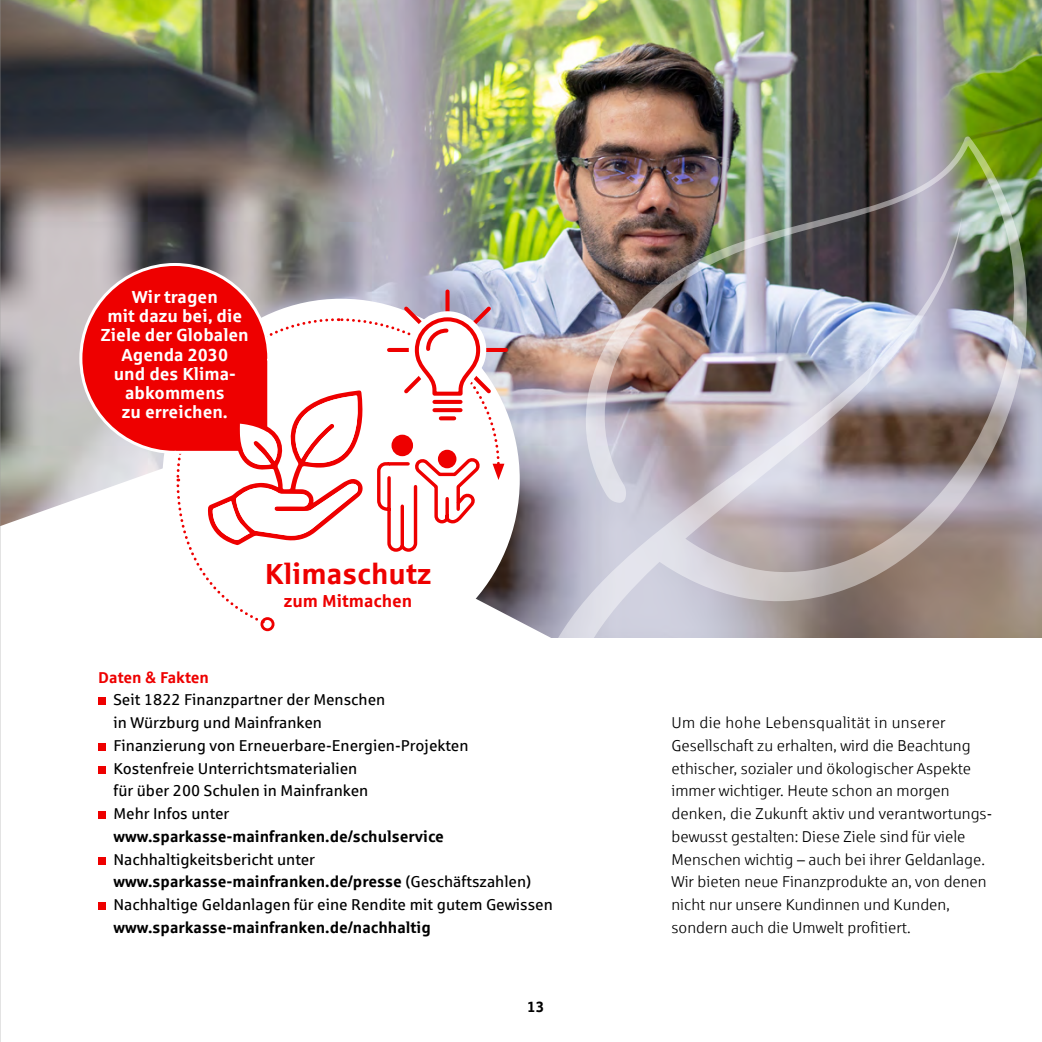
<style>
.page{position:relative;width:1042px;height:1042px;background:#fff}
.page>*{position:absolute;margin:0;border:0;box-sizing:border-box;transform-origin:0 0}
.t1{font:700 29.05px "Sparkasse Rg";color:#e00}
.t2{font:700 17.5px/19.2px "Sparkasse Rg";color:#fff;text-align:center}
.t3{font:700 17.5px "Sparkasse Rg";color:#e00}
.t4{font:15.75px/22.8px "Sparkasse Lt";color:#000}
.t5{font:15.75px/22.8px "Sparkasse Rg";color:#000}
.t6{font:700 15.75px "Sparkasse Rg";color:#000}
.t7{font:700 15.75px "Sparkasse Rg";color:#e00}
.t8{font:700 14.88px "Sparkasse Rg";color:#000}
.s1{font-weight:700}
</style>
<div class="page">
<img style="left:1px;top:0;width:1041px;height:637px">
<svg style="left:1px;top:455px;width:530px;height:182px"></svg>
<div style="left:98px;top:697px;width:8px;height:8px;background:#e00"></div>
<div style="left:98px;top:743px;width:8px;height:8px;background:#e00"></div>
<div style="left:98px;top:766px;width:8px;height:8px;background:#e00"></div>
<div style="left:98px;top:811px;width:8px;height:8px;background:#e00"></div>
<div style="left:98px;top:857px;width:8px;height:7px;background:#e00"></div>
<div style="left:98px;top:902px;width:8px;height:8px;background:#e00"></div>
<img style="left:531px;top:136px;width:496px;height:502px">
<div style="left:162px;top:299px;width:358px;height:362px;background:#fff;border-radius:50%"></div>
<div style="left:260px;top:617px;width:14px;height:14px;border:3px solid #e00;border-radius:50%"></div>
<div style="left:81px;top:264px;width:188px;height:188px;background:#e00;border-radius:94px"></div>
<svg style="left:175px;top:287px;width:335px;height:337px"></svg>
<hr style="left:0;top:0;width:1px;height:1042px;background:#9d9d9c">
<p class="t2" style="left:101px;top:286px;width:149px">Wir tragen<br>mit dazu bei, die<br>Ziele der Globalen<br>Agenda 2030<br>und des Klima&shy;abkommens<br>zu erreichen.</p>
<h1 class="t1" style="left:265px;top:555px;width:168px">Klimaschutz</h1>
<p class="t3" style="left:284px;top:590px;width:130px">zum Mitmachen</p>
<p class="t7" style="left:98px;top:667px;width:112px">Daten &amp; Fakten</p>
<p class="t5" style="left:113px;top:688px;width:357px">Seit 1822 Finanzpartner der Menschen<br>in Würzburg und Mainfranken<br>Finanzierung von Erneuerbare-Energien-Projekten Kostenfreie Unterrichtsmaterialien<br>für über 200 Schulen in Mainfranken<br>Mehr Infos unter</p>
<p class="t6" style="left:113px;top:826px;width:332px">www.sparkasse-mainfranken.de/schulservice</p>
<p class="t5" style="left:113px;top:847px;width:441px">Nachhaltigkeitsbericht unter <span class="s1">www.sparkasse-mainfranken.de/presse</span> (Geschäftszahlen)<br>Nachhaltige Geldanlagen für eine Rendite mit gutem Gewissen</p>
<p class="t6" style="left:113px;top:917px;width:319px">www.sparkasse-mainfranken.de/nachhaltig</p>
<p class="t8" style="left:527px;top:997px;width:19px">13</p>
<p class="t4" style="left:671px;top:711px;width:322px">Um die hohe Lebensqualität in unserer Gesellschaft zu erhalten, wird die Beachtung ethischer, sozialer und ökologischer Aspekte immer wichtiger. Heute schon an morgen denken, die Zukunft aktiv und verantwortungs&shy;bewusst gestalten: Diese Ziele sind für viele Menschen wichtig – auch bei ihrer Geldanlage.<br>Wir bieten neue Finanzprodukte an, von denen nicht nur unsere Kundinnen und Kunden, sondern auch die Umwelt profitiert.</p>
</div>
